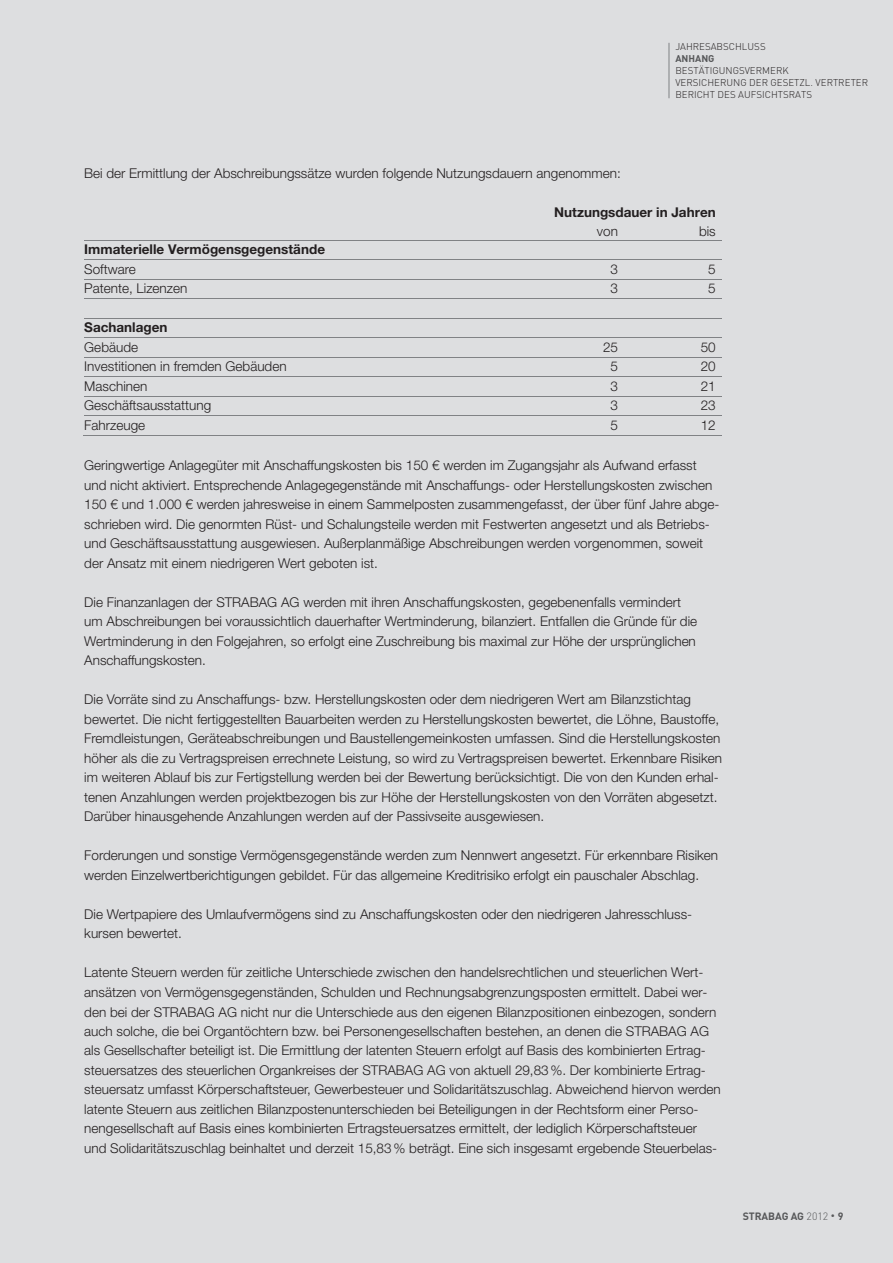
<style>
.page{position:relative;width:893px;height:1263px;background:#dddee0}
.page>*{position:absolute;margin:0;border:0;box-sizing:border-box;transform-origin:0 0}
.t1{font:300 13.5px/19.5px "Helvetica Neue LT Pro";color:#231f20}
.t2{font:700 13.5px "Helvetica Neue LT Pro";color:#231f20}
.t3{font:700 10.5px "DIN Pro";letter-spacing:-.01em;color:#57585a}
.t4{font:300 9.75px/12px "DIN Pro";color:#231f20}
.t5{font:700 9.75px "DIN Pro";color:#57585a}
.s1{font-weight:300}
</style>
<div class="page">
<hr style="left:669px;top:43px;width:1px;height:55px;background:#808285">
<hr style="left:84px;top:240px;width:540px;height:1px;background:#808285">
<hr style="left:624px;top:240px;width:98px;height:1px;background:#808285">
<hr style="left:84px;top:259px;width:540px;height:1px;background:#808285">
<hr style="left:624px;top:259px;width:98px;height:1px;background:#808285">
<hr style="left:84px;top:279px;width:638px;height:1px;background:#808285">
<hr style="left:84px;top:298px;width:638px;height:1px;background:#808285">
<hr style="left:84px;top:318px;width:540px;height:1px;background:#808285">
<hr style="left:624px;top:318px;width:98px;height:1px;background:#808285">
<hr style="left:84px;top:337px;width:540px;height:1px;background:#808285">
<hr style="left:624px;top:337px;width:98px;height:1px;background:#808285">
<hr style="left:84px;top:357px;width:638px;height:1px;background:#808285">
<hr style="left:84px;top:376px;width:638px;height:1px;background:#808285">
<hr style="left:84px;top:396px;width:638px;height:1px;background:#808285">
<hr style="left:84px;top:415px;width:638px;height:1px;background:#808285">
<hr style="left:83px;top:435px;width:443px;height:1px;background:#808285">
<hr style="left:525px;top:435px;width:99px;height:1px;background:#808285">
<hr style="left:624px;top:435px;width:98px;height:1px;background:#808285">
<p class="t4" style="left:675px;top:40px;width:92px">JAHRESABSCHLUSS</p>
<p class="t5" style="left:675px;top:52px;width:41px">ANHANG</p>
<p class="t4" style="left:675px;top:64px;width:194px">BESTÄTIGUNGSVERMERK<br>VERSICHERUNG DER GESETZL. VERTRETER<br>BERICHT DES AUFSICHTSRATS</p>
<p class="t1" style="left:84px;top:163px;width:538px">Bei der Ermittlung der Abschreibungssätze wurden folgende Nutzungsdauern angenommen:</p>
<p class="t2" style="left:554px;top:204px;width:163px">Nutzungsdauer in Jahren</p>
<p class="t1" style="left:597px;top:221px;width:22px">von</p>
<p class="t1" style="left:699px;top:221px;width:18px">bis</p>
<p class="t2" style="left:84px;top:241px;width:242px">Immaterielle Vermögensgegenstände</p>
<p class="t1" style="left:84px;top:259px;width:53px">Software</p>
<p class="t1" style="left:610px;top:259px;width:9px">3</p>
<p class="t1" style="left:708px;top:259px;width:9px">5</p>
<p class="t1" style="left:84px;top:278px;width:104px">Patente, Lizenzen</p>
<p class="t1" style="left:610px;top:278px;width:9px">3</p>
<p class="t1" style="left:708px;top:278px;width:9px">5</p>
<p class="t2" style="left:84px;top:319px;width:85px">Sachanlagen</p>
<p class="t1" style="left:84px;top:337px;width:55px">Gebäude</p>
<p class="t1" style="left:603px;top:337px;width:16px">25</p>
<p class="t1" style="left:701px;top:337px;width:16px">50</p>
<p class="t1" style="left:84px;top:356px;width:204px">Investitionen in fremden Gebäuden</p>
<p class="t1" style="left:610px;top:356px;width:9px">5</p>
<p class="t1" style="left:701px;top:356px;width:16px">20</p>
<p class="t1" style="left:84px;top:376px;width:65px">Maschinen</p>
<p class="t1" style="left:610px;top:376px;width:9px">3</p>
<p class="t1" style="left:701px;top:376px;width:16px">21</p>
<p class="t1" style="left:84px;top:395px;width:128px">Geschäftsausstattung</p>
<p class="t1" style="left:610px;top:395px;width:9px">3</p>
<p class="t1" style="left:701px;top:395px;width:16px">23</p>
<p class="t1" style="left:84px;top:415px;width:62px">Fahrzeuge</p>
<p class="t1" style="left:610px;top:415px;width:9px">5</p>
<p class="t1" style="left:701px;top:415px;width:16px">12</p>
<p class="t1" style="left:84px;top:455px;width:636px">Geringwertige Anlagegüter mit Anschaffungskosten bis 150 € werden im Zugangsjahr als Aufwand erfasst und nicht aktiviert. Entsprechende Anlagegegenstände mit Anschaffungs- oder Herstellungskosten zwischen 150 € und 1.000 € werden jahresweise in einem Sammelposten zusammengefasst, der über fünf Jahre abge&shy;schrieben wird. Die genormten Rüst- und Schalungsteile werden mit Festwerten angesetzt und als Betriebs&shy;und Geschäftsausstattung ausgewiesen. Außerplanmäßige Abschreibungen werden vorgenommen, soweit der Ansatz mit einem niedrigeren Wert geboten ist.</p>
<p class="t1" style="left:84px;top:592px;width:614px">Die Finanzanlagen der STRABAG AG werden mit ihren Anschaffungskosten, gegebenenfalls vermindert um Abschreibungen bei voraussichtlich dauerhafter Wertminderung, bilanziert. Entfallen die Gründe für die Wertminderung in den Folgejahren, so erfolgt eine Zuschreibung bis maximal zur Höhe der ursprünglichen Anschaffungskosten.</p>
<p class="t1" style="left:84px;top:689px;width:639px">Die Vorräte sind zu Anschaffungs- bzw. Herstellungskosten oder dem niedrigeren Wert am Bilanzstichtag bewertet. Die nicht fertiggestellten Bauarbeiten werden zu Herstellungskosten bewertet, die Löhne, Baustoffe, Fremdleistungen, Geräteabschreibungen und Baustellengemeinkosten umfassen. Sind die Herstellungskosten höher als die zu Vertragspreisen errechnete Leistung, so wird zu Vertragspreisen bewertet. Erkennbare Risiken im weiteren Ablauf bis zur Fertigstellung werden bei der Bewertung berücksichtigt. Die von den Kunden erhal&shy;tenen Anzahlungen werden projektbezogen bis zur Höhe der Herstellungskosten von den Vorräten abgesetzt.<br>Darüber hinausgehende Anzahlungen werden auf der Passivseite ausgewiesen.</p>
<p class="t1" style="left:84px;top:845px;width:635px">Forderungen und sonstige Vermögensgegenstände werden zum Nennwert angesetzt. Für erkennbare Risiken werden Einzelwertberichtigungen gebildet. Für das allgemeine Kreditrisiko erfolgt ein pauschaler Abschlag.</p>
<p class="t1" style="left:84px;top:904px;width:609px">Die Wertpapiere des Umlaufvermögens sind zu Anschaffungskosten oder den niedrigeren Jahresschluss&shy;kursen bewertet.</p>
<p class="t1" style="left:84px;top:962px;width:638px">Latente Steuern werden für zeitliche Unterschiede zwischen den handelsrechtlichen und steuerlichen Wert&shy;ansätzen von Vermögensgegenständen, Schulden und Rechnungsabgrenzungsposten ermittelt. Dabei wer&shy;den bei der STRABAG AG nicht nur die Unterschiede aus den eigenen Bilanzpositionen einbezogen, sondern auch solche, die bei Organtöchtern bzw. bei Personengesellschaften bestehen, an denen die STRABAG AG als Gesellschafter beteiligt ist. Die Ermittlung der latenten Steuern erfolgt auf Basis des kombinierten Ertrag&shy;steuersatzes des steuerlichen Organkreises der STRABAG AG von aktuell 29,83%. Der kombinierte Ertrag&shy;steuersatz umfasst Körperschaftsteuer, Gewerbesteuer und Solidaritätszuschlag. Abweichend hiervon werden latente Steuern aus zeitlichen Bilanzpostenunterschieden bei Beteiligungen in der Rechtsform einer Perso&shy;nengesellschaft auf Basis eines kombinierten Ertragsteuersatzes ermittelt, der lediglich Körperschaftsteuer und Solidaritätszuschlag beinhaltet und derzeit 15,83% beträgt. Eine sich insgesamt ergebende Steuerbelas-</p>
<p class="t3" style="left:743px;top:1209px;width:102px">STRABAG AG <span class="s1">2012</span> • 9</p>
</div>
